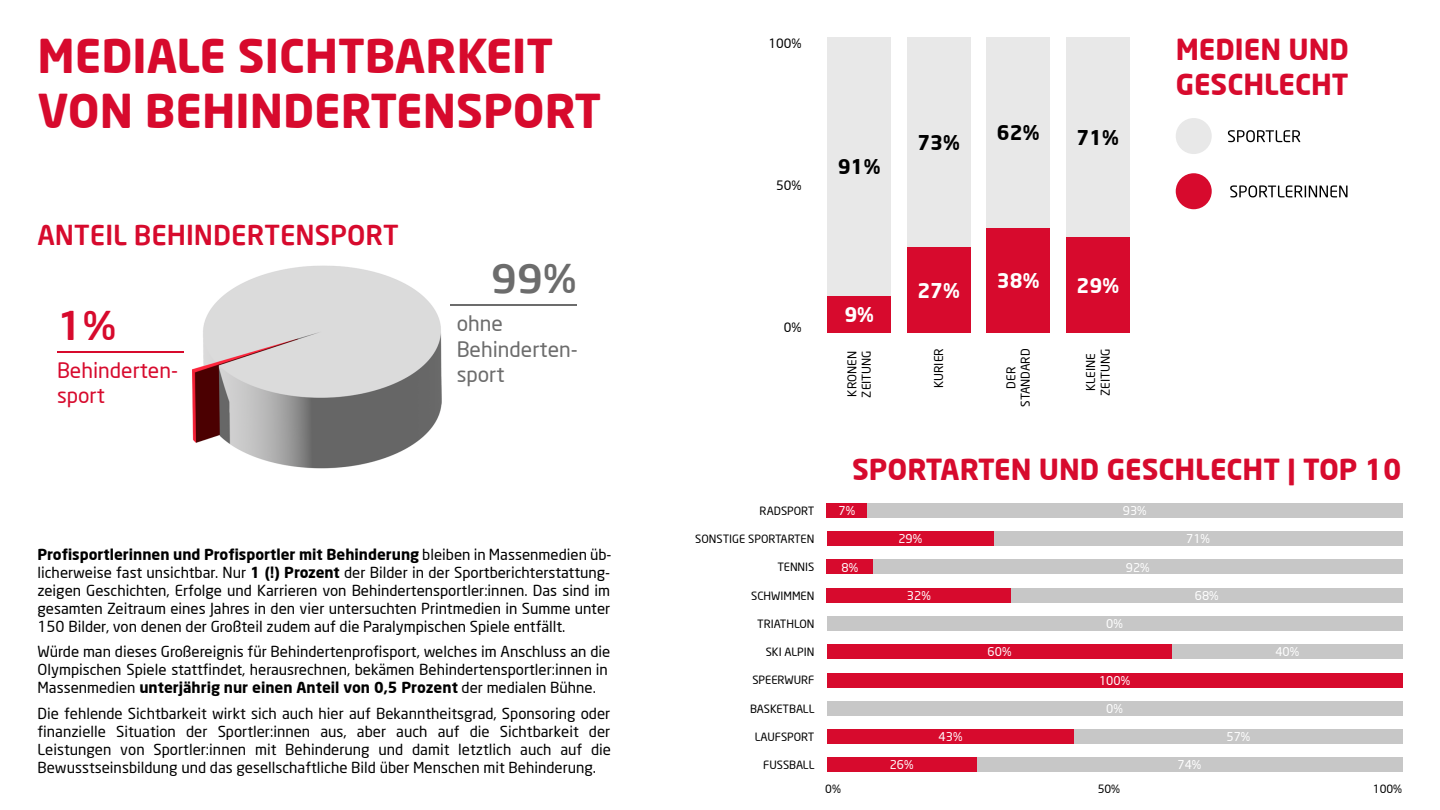
<style>
.page{position:relative;width:1440px;height:810px;background:#fff}
.page>*{position:absolute;margin:0;border:0;box-sizing:border-box;transform-origin:0 0}
.t1{font:700 45.75px/54.9px "Neo Sans";color:#d70a2d}
.t2{font:500 38.85px "Neo Sans";color:#6c6c6c;scale:1.06 1}
.t3{font:500 38.85px "Neo Sans";color:#d70a2d;scale:1.06 1}
.t4{font:700 28.5px/34.2px "Neo Sans";color:#d70a2d}
.t5{font:500 27px "Neo Sans";color:#d70a2d}
.t6{font:21px/25.2px "Neo Sans";color:#6c6c6c}
.t7{font:21px/25.2px "Neo Sans";color:#d70a2d}
.t8{font:700 19.95px "Neo Sans";color:#000}
.t9{font:700 19.95px "Neo Sans";color:#fff}
.t10{font:15px/18px "Neo Sans";color:#000;text-align:justify}
.t11{font:15px/18.1px "Neo Sans TR";color:#000;text-align:justify}
.t12{font:12.67px "Neo Sans";color:#000}
.t13{font:12px/14.4px "Neo Sans";color:#000;text-align:center}
.t14{font:11.93px "Neo Sans";color:#fff}
.t15{font:11.25px "Neo Sans";color:#000}
.s1{font-weight:700}
</style>
<div class="page">
<div style="left:827px;top:757px;width:150px;height:15px;background:#d70a2d"></div>
<div style="left:977px;top:757px;width:425px;height:15px;background:#c7c7c7"></div>
<div style="left:827px;top:729px;width:247px;height:15px;background:#d70a2d"></div>
<div style="left:1074px;top:729px;width:328px;height:15px;background:#c7c7c7"></div>
<div style="left:827px;top:701px;width:575px;height:15px;background:#c7c7c7"></div>
<div style="left:827px;top:673px;width:575px;height:15px;background:#d70a2d"></div>
<div style="left:827px;top:644px;width:345px;height:15px;background:#d70a2d"></div>
<div style="left:1172px;top:644px;width:230px;height:15px;background:#c7c7c7"></div>
<div style="left:827px;top:616px;width:575px;height:15px;background:#c7c7c7"></div>
<div style="left:827px;top:588px;width:184px;height:15px;background:#d70a2d"></div>
<div style="left:1011px;top:588px;width:391px;height:15px;background:#c7c7c7"></div>
<div style="left:827px;top:559px;width:46px;height:15px;background:#d70a2d"></div>
<div style="left:873px;top:559px;width:529px;height:15px;background:#c7c7c7"></div>
<div style="left:827px;top:531px;width:167px;height:15px;background:#d70a2d"></div>
<div style="left:994px;top:531px;width:408px;height:15px;background:#c7c7c7"></div>
<div style="left:867px;top:503px;width:535px;height:15px;background:#c7c7c7"></div>
<div style="left:827px;top:503px;width:40px;height:15px;background:#d70a2d"></div>
<img style="left:192px;top:265px;width:249px;height:204px">
<hr style="left:450px;top:305px;width:126px;height:1px;background:#6c6c6c">
<hr style="left:57px;top:352px;width:127px;height:1px;background:#d70a2d">
<svg style="left:1230px;top:185px;width:118px;height:12px"></svg>
<svg style="left:1228px;top:130px;width:72px;height:12px"></svg>
<div style="left:1176px;top:118px;width:36px;height:36px;background:#e8e8e8;border-radius:50%"></div>
<div style="left:1176px;top:173px;width:36px;height:36px;background:#d70a2d;border-radius:50%"></div>
<div style="left:827px;top:296px;width:64px;height:37px;background:#d70a2d"></div>
<div style="left:827px;top:38px;width:64px;height:258px;background:#e8e8e8"></div>
<div style="left:907px;top:248px;width:64px;height:85px;background:#d70a2d"></div>
<div style="left:907px;top:38px;width:64px;height:210px;background:#e8e8e8"></div>
<div style="left:986px;top:228px;width:64px;height:105px;background:#d70a2d"></div>
<div style="left:986px;top:38px;width:64px;height:190px;background:#e8e8e8"></div>
<div style="left:1066px;top:238px;width:64px;height:95px;background:#d70a2d"></div>
<div style="left:1066px;top:38px;width:64px;height:199px;background:#e8e8e8"></div>
<h1 class="t1" style="left:38px;top:27px;width:565px">MEDIALE SICHTBARKEIT<br>VON BEHINDERTENSPORT</h1>
<h3 class="t5" style="left:38px;top:218px;width:363px">ANTEIL BEHINDERTENSPORT</h3>
<h2 class="t3" style="left:57px;top:301px;width:57px">1%</h2>
<h3 class="t7" style="left:57px;top:358px;width:123px">Behinderten&shy;sport</h3>
<h2 class="t2" style="left:491px;top:254px;width:82px">99%</h2>
<h3 class="t6" style="left:457px;top:311px;width:123px">ohne<br>Behinderten&shy;sport</h3>
<p class="t10" style="left:38px;top:545px;width:576px"><span class="s1">Profisportlerinnen und Profisportler mit Behinderung</span> bleiben in Massenmedien üb&shy;licherweise fast unsichtbar. Nur <span class="s1">1 (!) Prozent</span> der Bilder in der Sportberichterstattung&shy;zeigen Geschichten, Erfolge und Karrieren von Behindertensportler:innen. Das sind im gesamten Zeitraum eines Jahres in den vier untersuchten Printmedien in Summe unter 150 Bilder, von denen der Großteil zudem auf die Paralympischen Spiele entfällt.</p>
<p class="t10" style="left:38px;top:642px;width:574px;text-align:left">Würde man dieses Großereignis für Behindertenprofisport, welches im Anschluss an die<br>Olympischen Spiele stattfindet, herausrechnen, bekämen Behindertensportler:innen in<br>Massenmedien <span class="s1">unterjährig nur einen Anteil von 0,5 Prozent</span> der medialen Bühne.</p>
<p class="t11" style="left:38px;top:704px;width:575px">Die fehlende Sichtbarkeit wirkt sich auch hier auf Bekanntheitsgrad, Sponsoring oder finanzielle Situation der Sportler:innen aus, aber auch auf die Sichtbarkeit der Leistungen von Sportler:innen mit Behinderung und damit letztlich auch auf die Bewusstseinsbildung und das gesellschaftliche Bild über Menschen mit Behinderung.</p>
<p class="t12" style="left:768px;top:36px;width:35px">100%</p>
<p class="t12" style="left:776px;top:178px;width:27px">50%</p>
<p class="t12" style="left:784px;top:320px;width:19px">0%</p>
<h3 class="t8" style="left:838px;top:154px;width:44px">91%</h3>
<h3 class="t8" style="left:917px;top:130px;width:44px">73%</h3>
<h3 class="t8" style="left:997px;top:120px;width:44px">62%</h3>
<h3 class="t9" style="left:844px;top:302px;width:31px">9%</h3>
<p class="t13" style="left:845px;top:398px;width:49px;text-align:left;rotate:-90deg">KRONEN<br>ZEITUNG</p>
<h3 class="t9" style="left:917px;top:278px;width:44px">27%</h3>
<p class="t13" style="left:931px;top:388px;width:41px;rotate:-90deg">KURIER</p>
<h3 class="t9" style="left:997px;top:268px;width:44px">38%</h3>
<p class="t13" style="left:1004px;top:407px;width:60px;rotate:-90deg">DER<br>STANDARD</p>
<h3 class="t8" style="left:1077px;top:125px;width:44px">71%</h3>
<h3 class="t9" style="left:1077px;top:273px;width:44px">29%</h3>
<p class="t13" style="left:1084px;top:396px;width:49px;rotate:-90deg">KLEINE<br>ZEITUNG</p>
<h3 class="t4" style="left:1176px;top:32px;width:175px">MEDIEN UND<br>GESCHLECHT</h3>
<h3 class="t4" style="left:852px;top:451px;width:551px">SPORTARTEN UND GESCHLECHT | TOP 10</h3>
<p class="t15" style="left:760px;top:504px;width:56px">RADSPORT</p>
<p class="t14" style="left:839px;top:503px;width:18px">7%</p>
<p class="t14" style="left:1123px;top:503px;width:25px">93%</p>
<p class="t15" style="left:695px;top:532px;width:121px">SONSTIGE SPORTARTEN</p>
<p class="t14" style="left:898px;top:532px;width:25px">29%</p>
<p class="t14" style="left:1186px;top:532px;width:25px">71%</p>
<p class="t15" style="left:777px;top:560px;width:39px">TENNIS</p>
<p class="t14" style="left:842px;top:560px;width:18px">8%</p>
<p class="t14" style="left:1126px;top:560px;width:25px">92%</p>
<p class="t15" style="left:751px;top:588px;width:65px">SCHWIMMEN</p>
<p class="t14" style="left:907px;top:588px;width:25px">32%</p>
<p class="t14" style="left:1195px;top:588px;width:25px">68%</p>
<p class="t15" style="left:757px;top:617px;width:59px">TRIATHLON</p>
<p class="t14" style="left:1106px;top:616px;width:18px">0%</p>
<p class="t15" style="left:766px;top:645px;width:50px">SKI ALPIN</p>
<p class="t14" style="left:988px;top:645px;width:25px">60%</p>
<p class="t14" style="left:1275px;top:645px;width:25px">40%</p>
<p class="t15" style="left:752px;top:673px;width:64px">SPEERWURF</p>
<p class="t14" style="left:1099px;top:673px;width:33px">100%</p>
<p class="t15" style="left:750px;top:702px;width:66px">BASKETBALL</p>
<p class="t14" style="left:1106px;top:701px;width:18px">0%</p>
<p class="t15" style="left:755px;top:730px;width:61px">LAUFSPORT</p>
<p class="t14" style="left:939px;top:729px;width:25px">43%</p>
<p class="t14" style="left:1226px;top:729px;width:25px">57%</p>
<p class="t15" style="left:763px;top:758px;width:53px">FUSSBALL</p>
<p class="t14" style="left:890px;top:758px;width:25px">26%</p>
<p class="t14" style="left:1178px;top:758px;width:25px">74%</p>
<p class="t15" style="left:825px;top:782px;width:17px">0%</p>
<p class="t15" style="left:1098px;top:782px;width:24px">50%</p>
<p class="t15" style="left:1373px;top:782px;width:31px">100%</p>
</div>
